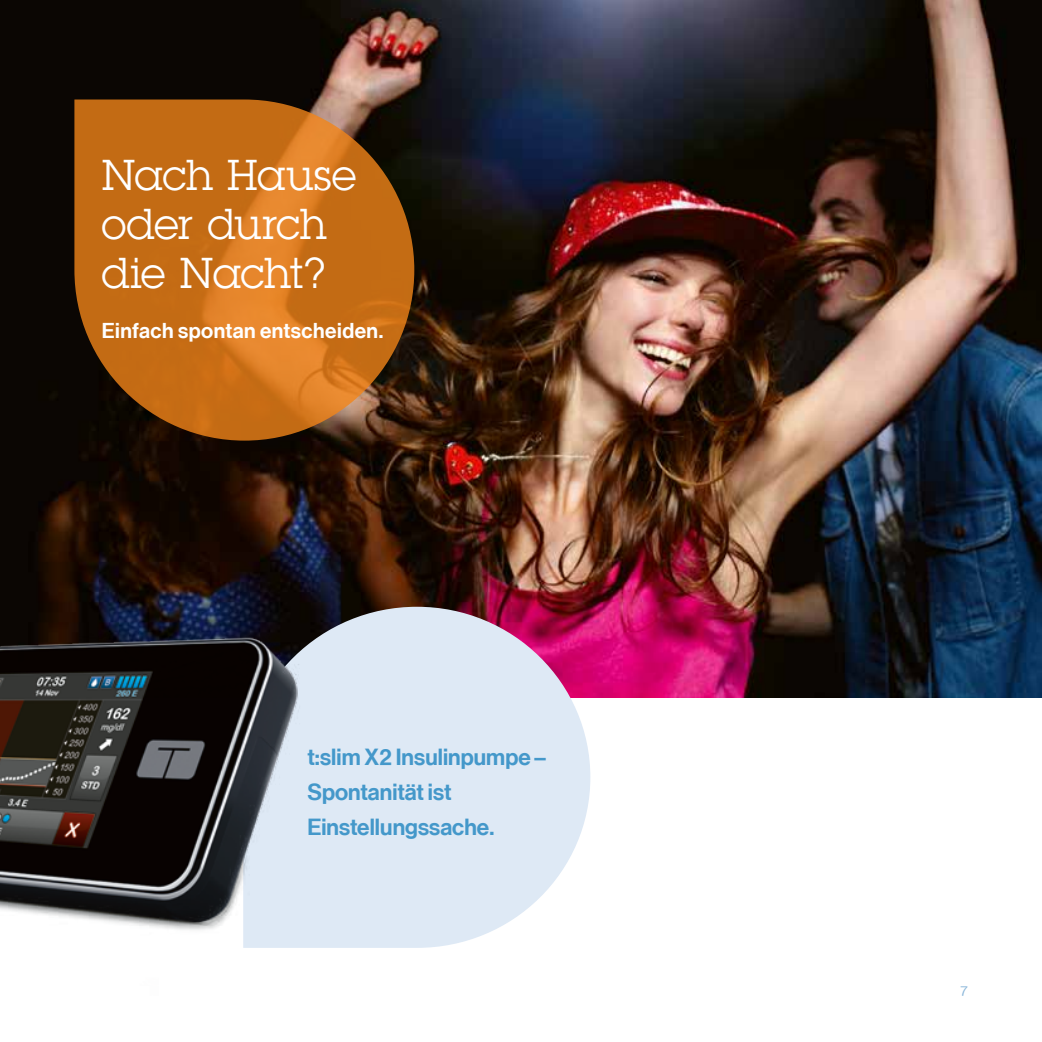
<style>
.page{position:relative;width:1042px;height:1042px;background:#fff}
.page>*{position:absolute;margin:0;border:0;box-sizing:border-box;transform-origin:0 0}
.t1{font:42px/49px "Lubalin Graph Std";letter-spacing:-.005em;color:#fff}
.t2{font:22.75px/35px "N Haas Grotesk DS Std 65 Md";letter-spacing:.005em;color:#4498ca}
.t3{font:21px "N Haas Grotesk DS Std 65 Md";letter-spacing:.02em;color:#fff}
.t4{font:14px "N Haas Grotesk DS Std 55 Rg";color:#88b5d9}
</style>
<div class="page">
<img style="left:0;top:0;width:1042px;height:697px">
<svg style="left:333px;top:607px;width:257px;height:341px;background:#dcdae9"></svg>
<svg style="left:74px;top:99px;width:340px;height:342px;background:#b26418"></svg>
<img style="left:0;top:543px;width:333px;height:405px">
<h1 class="t1" style="left:102px;top:150px;width:256px">Nach Hause oder durch die Nacht?</h1>
<p class="t3" style="left:102px;top:318px;width:283px">Einfach spontan entscheiden.</p>
<p class="t2" style="left:307px;top:739px;width:240px">t:slim X2 Insulinpumpe –<br>Spontanität ist<br>Einstellungssache.</p>
<p class="t4" style="left:960px;top:983px;width:9px">7</p>
</div>
